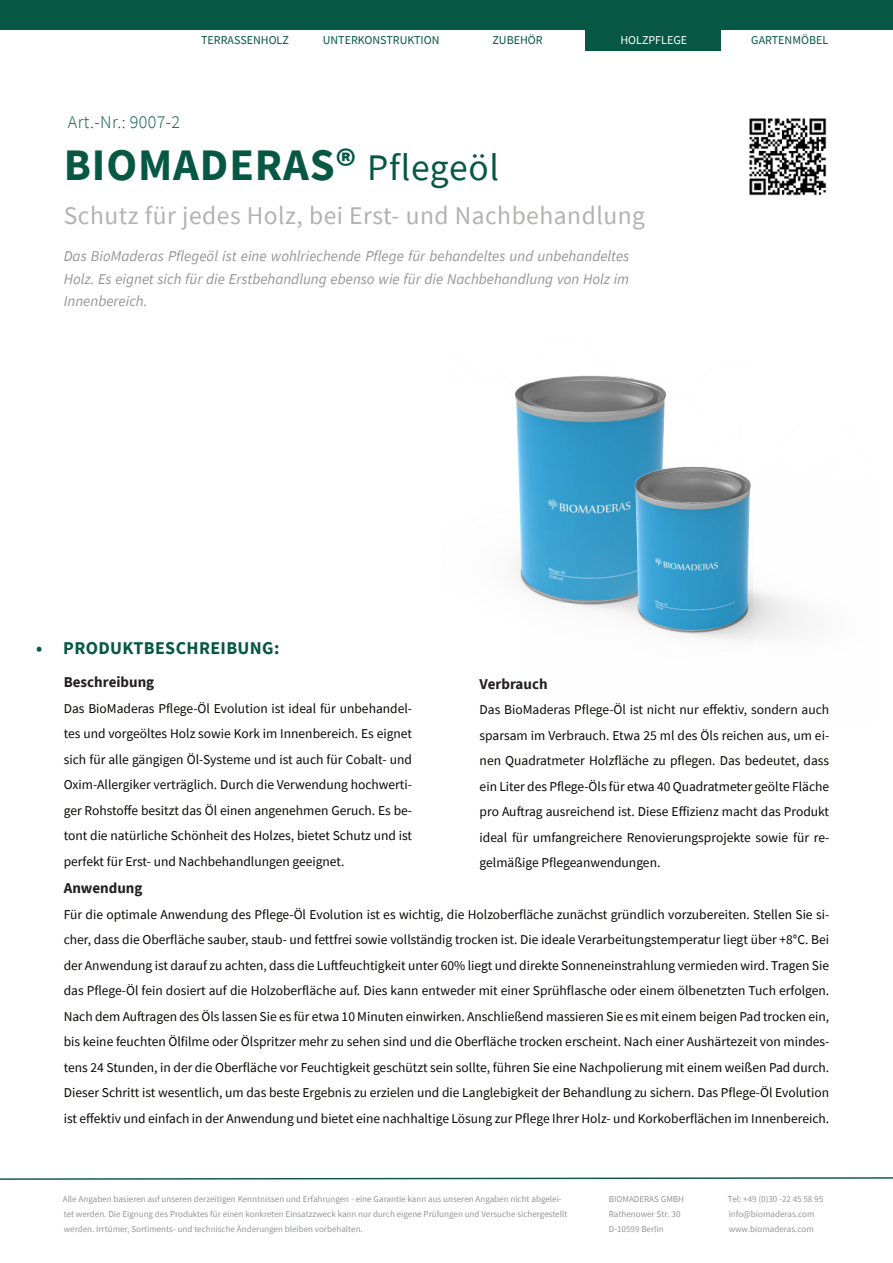
<style>
.page{position:relative;width:893px;height:1263px;background:#fff}
.page>*{position:absolute;margin:0;border:0;box-sizing:border-box;transform-origin:0 0}
.t1{font:700 45px "Source Sans Pro";letter-spacing:.02em;color:#065845}
.t2{font:25.5px "Source Sans Pro";letter-spacing:.02em;color:#b3b2b1}
.t3{font:700 18px "Source Sans Pro";letter-spacing:.02em;color:#065845}
.t4{font:300 18px "Source Sans Pro";letter-spacing:.02em;color:#065845}
.t5{font:italic 15px/22.5px "Source Sans Pro";color:#939598;text-align:justify}
.t6{font:700 15px "Source Sans Pro";color:#231f20}
.t7{font:13.5px/25.5px "Source Sans Pro";color:#080704;text-align:justify}
.t8{font:12px "Source Sans Pro";color:#065845}
.t9{font:12px "Source Sans Pro";color:#fff}
.t10{font:9px/15px "Source Sans Pro";color:#939598}
.s1{font-weight:400;font-size:37.5px}
</style>
<div class="page">
<div style="left:586px;top:29px;width:136px;height:21px;background:#065845"></div>
<div style="left:0;top:0;width:893px;height:30px;background:#065845"></div>
<svg style="left:0;top:1177px;width:893px;height:3px"></svg>
<img style="left:514px;top:384px;width:11px;height:203px">
<img style="left:525px;top:375px;width:279px;height:266px">
<img style="left:749px;top:118px;width:78px;height:78px">
<p class="t8" style="left:201px;top:33px;width:89px">TERRASSENHOLZ</p>
<p class="t8" style="left:323px;top:32px;width:118px">UNTERKONSTRUKTION</p>
<p class="t9" style="left:620px;top:32px;width:68px">HOLZPFLEGE</p>
<p class="t8" style="left:751px;top:32px;width:78px">GARTENMÖBEL</p>
<p class="t8" style="left:493px;top:32px;width:52px">ZUBEHÖR</p>
<h3 class="t4" style="left:68px;top:111px;width:114px">Art.-Nr.: 9007-2</h3>
<h1 class="t1" style="left:64px;top:135px;width:437px">BIOMADERAS® <span class="s1">Pflegeöl</span></h1>
<h2 class="t2" style="left:64px;top:200px;width:583px">Schutz für jedes Holz, bei Erst- und Nachbehandlung</h2>
<p class="t5" style="left:64px;top:245px;width:567px">Das BioMaderas Pflegeöl ist eine wohlriechende Pflege für behandeltes und unbehandeltes Holz. Es eignet sich für die Erstbehandlung ebenso wie für die Nachbehandlung von Holz im Innenbereich.</p>
<h3 class="t3" style="left:36px;top:636px;width:245px">• PRODUKTBESCHREIBUNG:</h3>
<p class="t6" style="left:64px;top:672px;width:92px">Beschreibung</p>
<p class="t7" style="left:64px;top:695px;width:350px">Das BioMaderas Pflege-Öl Evolution ist ideal für unbehandel&shy;tes und vorgeöltes Holz sowie Kork im Innenbereich. Es eignet sich für alle gängigen Öl-Systeme und ist auch für Cobalt- und Oxim-Allergiker verträglich. Durch die Verwendung hochwerti&shy;ger Rohstoffe besitzt das Öl einen angenehmen Geruch. Es be&shy;tont die natürliche Schönheit des Holzes, bietet Schutz und ist perfekt für Erst- und Nachbehandlungen geeignet.</p>
<p class="t6" style="left:480px;top:674px;width:69px">Verbrauch</p>
<p class="t7" style="left:480px;top:697px;width:351px">Das BioMaderas Pflege-Öl ist nicht nur effektiv, sondern auch sparsam im Verbrauch. Etwa 25 ml des Öls reichen aus, um ei&shy;nen Quadratmeter Holzfläche zu pflegen. Das bedeutet, dass ein Liter des Pflege-Öls für etwa 40 Quadratmeter geölte Fläche pro Auftrag ausreichend ist. Diese Effizienz macht das Produkt ideal für umfangreichere Renovierungsprojekte sowie für re&shy;gelmäßige Pflegeanwendungen.</p>
<p class="t6" style="left:64px;top:878px;width:80px">Anwendung</p>
<p class="t7" style="left:64px;top:901px;width:767px">Für die optimale Anwendung des Pflege-Öl Evolution ist es wichtig, die Holzoberfläche zunächst gründlich vorzubereiten. Stellen Sie si&shy;cher, dass die Oberfläche sauber, staub- und fettfrei sowie vollständig trocken ist. Die ideale Verarbeitungstemperatur liegt über +8°C. Bei der Anwendung ist darauf zu achten, dass die Luftfeuchtigkeit unter 60% liegt und direkte Sonneneinstrahlung vermieden wird. Tragen Sie das Pflege-Öl fein dosiert auf die Holzoberfläche auf. Dies kann entweder mit einer Sprühflasche oder einem ölbenetzten Tuch erfolgen.<br>Nach dem Auftragen des Öls lassen Sie es für etwa 10 Minuten einwirken. Anschließend massieren Sie es mit einem beigen Pad trocken ein, bis keine feuchten Ölfilme oder Ölspritzer mehr zu sehen sind und die Oberfläche trocken erscheint. Nach einer Aushärtezeit von mindes&shy;tens 24 Stunden, in der die Oberfläche vor Feuchtigkeit geschützt sein sollte, führen Sie eine Nachpolierung mit einem weißen Pad durch.<br>Dieser Schritt ist wesentlich, um das beste Ergebnis zu erzielen und die Langlebigkeit der Behandlung zu sichern. Das Pflege-Öl Evolution ist effektiv und einfach in der Anwendung und bietet eine nachhaltige Lösung zur Pflege Ihrer Holz- und Korkoberflächen im Innenbereich.</p>
<p class="t10" style="left:63px;top:1191px;width:506px">Alle Angaben basieren auf unseren derzeitigen Kenntnissen und Erfahrungen - eine Garantie kann aus unseren Angaben nicht abgelei&shy;tet werden. Die Eignung des Produktes für einen konkreten Einsatzzweck kann nur durch eigene Prüfungen und Versuche sichergestellt werden. Irrtümer, Sortiments- und technische Änderungen bleiben vorbehalten.</p>
<p class="t10" style="left:609px;top:1191px;width:77px">BIOMADERAS GMBH<br>Rathenower Str. 30<br>D-10599 Berlin</p>
<p class="t10" style="left:728px;top:1191px;width:97px">Tel: +49 (0)30 -22 45 58 95 info@biomaderas.com www.biomaderas.com</p>
</div>
